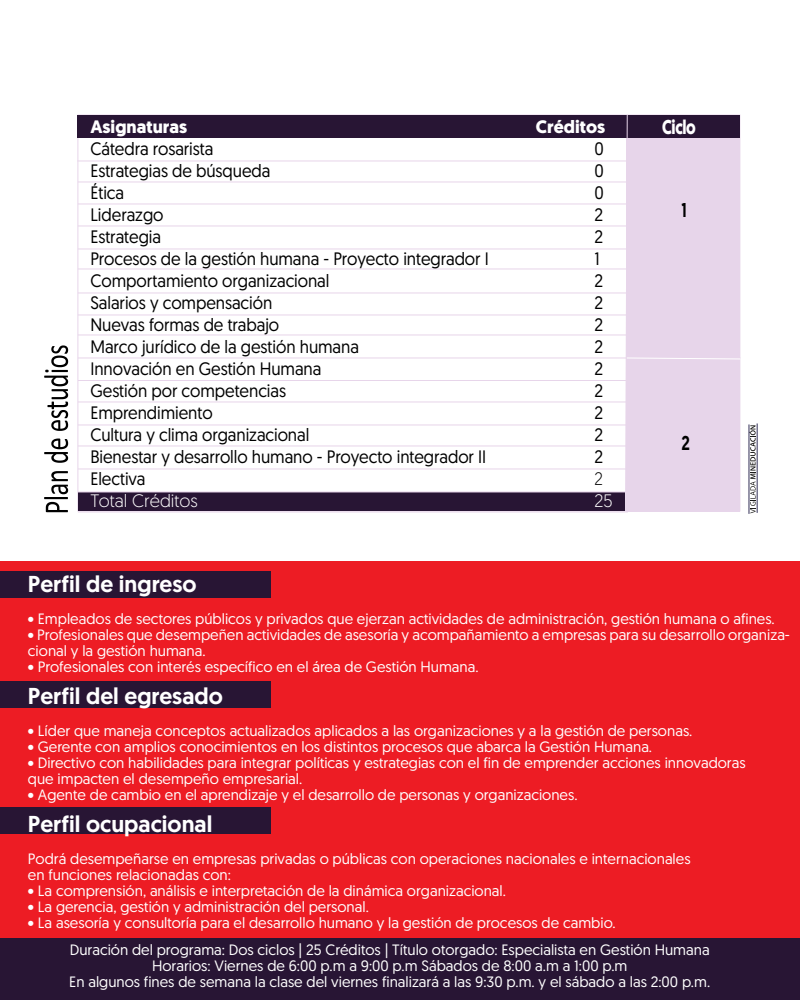
<style>
.page{position:relative;width:800px;height:1000px;background:#fff}
.page>*{position:absolute;margin:0;border:0;box-sizing:border-box;transform-origin:0 0}
.t1{font:500 23px "Geomanist";color:#fff}
.t2{font:700 20px "Geomanist";letter-spacing:-.015em;color:#fff;scale:.78 1}
.t3{font:500 20px "Geomanist";color:#000;scale:.78 1}
.t4{font:18px "Geomanist";letter-spacing:-.005em;color:#000;scale:.94 1}
.t5{font:700 18px "Geomanist";color:#fff}
.t6{font:300 18px "Geomanist";color:#fff}
.t7{font:300 18px "Geomanist";color:#000;scale:.94 1}
.t8{font:15px/16px "Geomanist";color:#fff}
</style>
<div class="page">
<div style="left:0;top:561px;width:800px;height:439px;background:#ed1c24"></div>
<div style="left:0;top:938px;width:800px;height:62px;background:#281534"></div>
<div style="left:0;top:571px;width:271px;height:27px;background:#281534"></div>
<div style="left:0;top:681px;width:271px;height:27px;background:#281534"></div>
<div style="left:0;top:807px;width:271px;height:27px;background:#281534"></div>
<div style="left:78px;top:492px;width:547px;height:19px;background:#281534"></div>
<div style="left:77px;top:115px;width:663px;height:23px;background:#281534"></div>
<svg style="left:44px;top:471px;width:24px;height:41px"></svg>
<svg style="left:44px;top:439px;width:24px;height:24px"></svg>
<svg style="left:44px;top:345px;width:24px;height:86px"></svg>
<svg style="left:750px;top:425px;width:6px;height:88px"></svg>
<hr style="left:749px;top:424px;width:1px;height:90px;background:#302e56">
<hr style="left:757px;top:423px;width:1px;height:90px;background:#302e56">
<hr style="left:77px;top:160px;width:550px;height:1px;background:#e7d5ea">
<hr style="left:78px;top:181px;width:550px;height:1px;background:#e7d5ea">
<hr style="left:78px;top:203px;width:550px;height:1px;background:#e7d5ea">
<hr style="left:78px;top:225px;width:550px;height:1px;background:#e7d5ea">
<hr style="left:78px;top:248px;width:550px;height:1px;background:#e7d5ea">
<hr style="left:78px;top:268px;width:550px;height:1px;background:#e7d5ea">
<hr style="left:78px;top:292px;width:550px;height:1px;background:#e7d5ea">
<hr style="left:78px;top:314px;width:550px;height:1px;background:#e7d5ea">
<hr style="left:78px;top:334px;width:550px;height:1px;background:#e7d5ea">
<hr style="left:78px;top:401px;width:550px;height:1px;background:#e7d5ea">
<hr style="left:78px;top:380px;width:550px;height:1px;background:#e7d5ea">
<hr style="left:78px;top:424px;width:550px;height:1px;background:#e7d5ea">
<hr style="left:78px;top:445px;width:550px;height:1px;background:#e7d5ea">
<hr style="left:78px;top:468px;width:550px;height:1px;background:#e7d5ea">
<hr style="left:78px;top:491px;width:550px;height:1px;background:#e7d5ea">
<hr style="left:78px;top:511px;width:550px;height:1px;background:#e7d5ea">
<hr style="left:78px;top:357px;width:662px;height:1px;background:#e7d5ea">
<svg style="left:625px;top:114px;width:116px;height:398px;background:#dccadf"></svg>
<p class="t5" style="left:90px;top:115px;width:98px">Asignaturas</p>
<p class="t5" style="left:536px;top:115px;width:71px">Créditos</p>
<h2 class="t2" style="left:662px;top:114px;width:45px">Ciclo</h2>
<p class="t4" style="left:90px;top:137px;width:132px">Cátedra rosarista</p>
<p class="t4" style="left:594px;top:137px;width:11px">0</p>
<p class="t4" style="left:90px;top:159px;width:193px">Estrategias de búsqueda</p>
<p class="t4" style="left:594px;top:159px;width:11px">0</p>
<p class="t4" style="left:90px;top:181px;width:37px">Ética</p>
<p class="t4" style="left:594px;top:181px;width:11px">0</p>
<p class="t4" style="left:90px;top:203px;width:79px">Liderazgo</p>
<p class="t4" style="left:594px;top:203px;width:11px">2</p>
<p class="t4" style="left:90px;top:225px;width:77px">Estrategia</p>
<p class="t4" style="left:594px;top:225px;width:11px">2</p>
<p class="t4" style="left:90px;top:247px;width:425px">Procesos de la gestión humana - Proyecto integrador I</p>
<p class="t4" style="left:594px;top:247px;width:7px">1</p>
<p class="t4" style="left:90px;top:269px;width:256px">Comportamiento organizacional</p>
<p class="t4" style="left:594px;top:269px;width:11px">2</p>
<p class="t4" style="left:90px;top:291px;width:195px">Salarios y compensación</p>
<p class="t4" style="left:594px;top:291px;width:11px">2</p>
<p class="t4" style="left:90px;top:313px;width:202px">Nuevas formas de trabajo</p>
<p class="t4" style="left:594px;top:313px;width:11px">2</p>
<p class="t4" style="left:90px;top:335px;width:287px">Marco jurídico de la gestión humana</p>
<p class="t4" style="left:594px;top:335px;width:11px">2</p>
<p class="t4" style="left:90px;top:357px;width:247px">Innovación en Gestión Humana</p>
<p class="t4" style="left:594px;top:357px;width:11px">2</p>
<p class="t4" style="left:90px;top:379px;width:210px">Gestión por competencias</p>
<p class="t4" style="left:594px;top:379px;width:11px">2</p>
<p class="t4" style="left:90px;top:401px;width:132px">Emprendimiento</p>
<p class="t4" style="left:594px;top:401px;width:11px">2</p>
<p class="t4" style="left:90px;top:423px;width:234px">Cultura y clima organizacional</p>
<p class="t4" style="left:594px;top:423px;width:11px">2</p>
<p class="t4" style="left:90px;top:445px;width:423px">Bienestar y desarrollo humano - Proyecto integrador II</p>
<p class="t4" style="left:594px;top:445px;width:11px">2</p>
<p class="t4" style="left:90px;top:467px;width:60px">Electiva</p>
<p class="t7" style="left:594px;top:467px;width:10px">2</p>
<p class="t6" style="left:90px;top:489px;width:109px">Total Créditos</p>
<p class="t6" style="left:594px;top:489px;width:20px">25</p>
<h2 class="t3" style="left:681px;top:197px;width:8px">1</h2>
<h2 class="t3" style="left:681px;top:430px;width:12px">2</h2>
<h1 class="t1" style="left:28px;top:568px;width:170px">Perfil de ingreso</h1>
<p class="t8" style="left:28px;top:610px;width:748px">• Empleados de sectores públicos y privados que ejerzan actividades de administración, gestión humana o afines.</p>
<p class="t8" style="left:28px;top:626px;width:764px">• Profesionales que desempeñen actividades de asesoría y acompañamiento a empresas para su desarrollo organiza&shy;cional y la gestión humana.</p>
<p class="t8" style="left:28px;top:658px;width:452px">• Profesionales con interés específico en el área de Gestión Humana.</p>
<h1 class="t1" style="left:28px;top:680px;width:196px">Perfil del egresado</h1>
<p class="t8" style="left:28px;top:722px;width:666px">• Líder que maneja conceptos actualizados aplicados a las organizaciones y a la gestión de personas.</p>
<p class="t8" style="left:28px;top:738px;width:626px">• Gerente con amplios conocimientos en los distintos procesos que abarca la Gestión Humana.</p>
<p class="t8" style="left:28px;top:754px;width:719px">• Directivo con habilidades para integrar políticas y estrategias con el fin de emprender acciones innovadoras que impacten el desempeño empresarial.</p>
<p class="t8" style="left:28px;top:786px;width:551px">• Agente de cambio en el aprendizaje y el desarrollo de personas y organizaciones.</p>
<h1 class="t1" style="left:28px;top:808px;width:186px">Perfil ocupacional</h1>
<p class="t8" style="left:28px;top:850px;width:664px">Podrá desempeñarse en empresas privadas o públicas con operaciones nacionales e internacionales en funciones relacionadas con:</p>
<p class="t8" style="left:28px;top:882px;width:480px">• La comprensión, análisis e interpretación de la dinámica organizacional.</p>
<p class="t8" style="left:28px;top:898px;width:342px">• La gerencia, gestión y administración del personal.</p>
<p class="t8" style="left:70px;top:908px;width:641px;line-height:27.3px;text-indent:-42px">• La asesoría y consultoría para el desarrollo humano y la gestión de procesos de cambio.<br>Duración del programa: Dos ciclos | 25 Créditos | Título otorgado: Especialista en Gestión Humana</p>
<p class="t8" style="left:69px;top:957px;width:642px;text-align:center">Horarios: Viernes de 6:00 p.m a 9:00 p.m Sábados de 8:00 a.m a 1:00 p.m<br>En algunos fines de semana la clase del viernes finalizará a las 9:30 p.m. y el sábado a las 2:00 p.m.</p>
</div>
